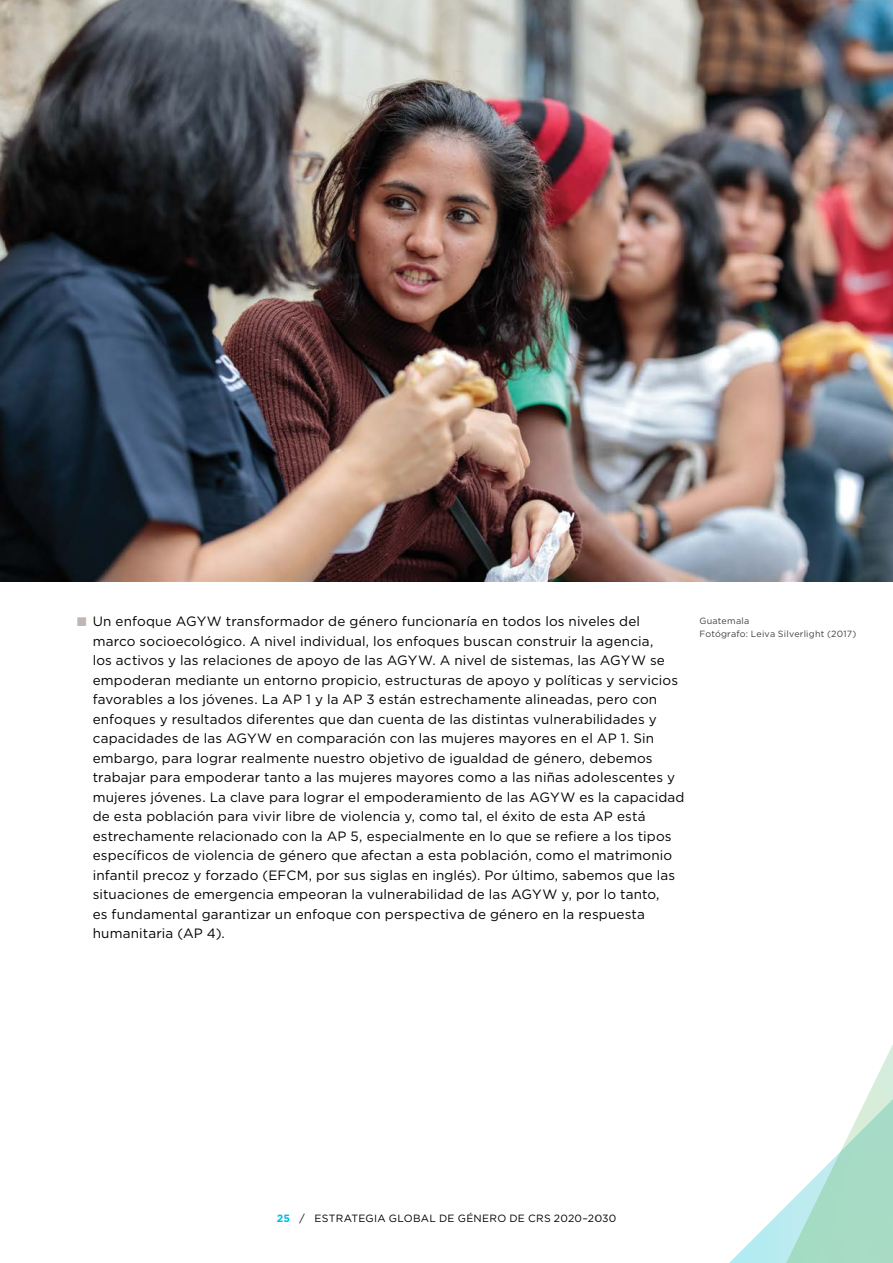
<style>
.page{position:relative;width:893px;height:1263px;background:#fff}
.page>*{position:absolute;margin:0;border:0;box-sizing:border-box;transform-origin:0 0}
.t1{font:13.5px/19.5px "Gotham";letter-spacing:.01em;color:#000}
.t2{font:10.5px "Gotham";letter-spacing:.02em;color:#000}
.t3{font:9px/13.5px "Gotham";letter-spacing:.02em;color:#414042}
.s1{font-weight:700;color:#00bce7}
</style>
<div class="page">
<svg style="left:729px;top:1044px;width:164px;height:219px"></svg>
<img style="left:0;top:0;width:893px;height:582px">
<p class="t1" style="left:93px;top:611px;width:593px">Un enfoque AGYW transformador de género funcionaría en todos los niveles del marco socioecológico. A nivel individual, los enfoques buscan construir la agencia,<br>los activos y las relaciones de apoyo de las AGYW. A nivel de sistemas, las AGYW se empoderan mediante un entorno propicio, estructuras de apoyo y políticas y servicios favorables a los jóvenes. La AP 1 y la AP 3 están estrechamente alineadas, pero con enfoques y resultados diferentes que dan cuenta de las distintas vulnerabilidades y capacidades de las AGYW en comparación con las mujeres mayores en el AP 1. Sin embargo, para lograr realmente nuestro objetivo de igualdad de género, debemos trabajar para empoderar tanto a las mujeres mayores como a las niñas adolescentes y mujeres jóvenes. La clave para lograr el empoderamiento de las AGYW es la capacidad de esta población para vivir libre de violencia y, como tal, el éxito de esta AP está estrechamente relacionado con la AP 5, especialmente en lo que se refiere a los tipos específicos de violencia de género que afectan a esta población, como el matrimonio infantil precoz y forzado (EFCM, por sus siglas en inglés). Por último, sabemos que las situaciones de emergencia empeoran la vulnerabilidad de las AGYW y, por lo tanto,<br>es fundamental garantizar un enfoque con perspectiva de género en la respuesta humanitaria (AP 4).</p>
<p class="t3" style="left:699px;top:614px;width:158px">Guatemala<br>Fotógrafo: Leiva Silverlight (2017)</p>
<p class="t2" style="left:277px;top:1212px;width:341px"><span class="s1">25</span> / ESTRATEGIA GLOBAL DE GÉNERO DE CRS 2020–2030</p>
</div>
